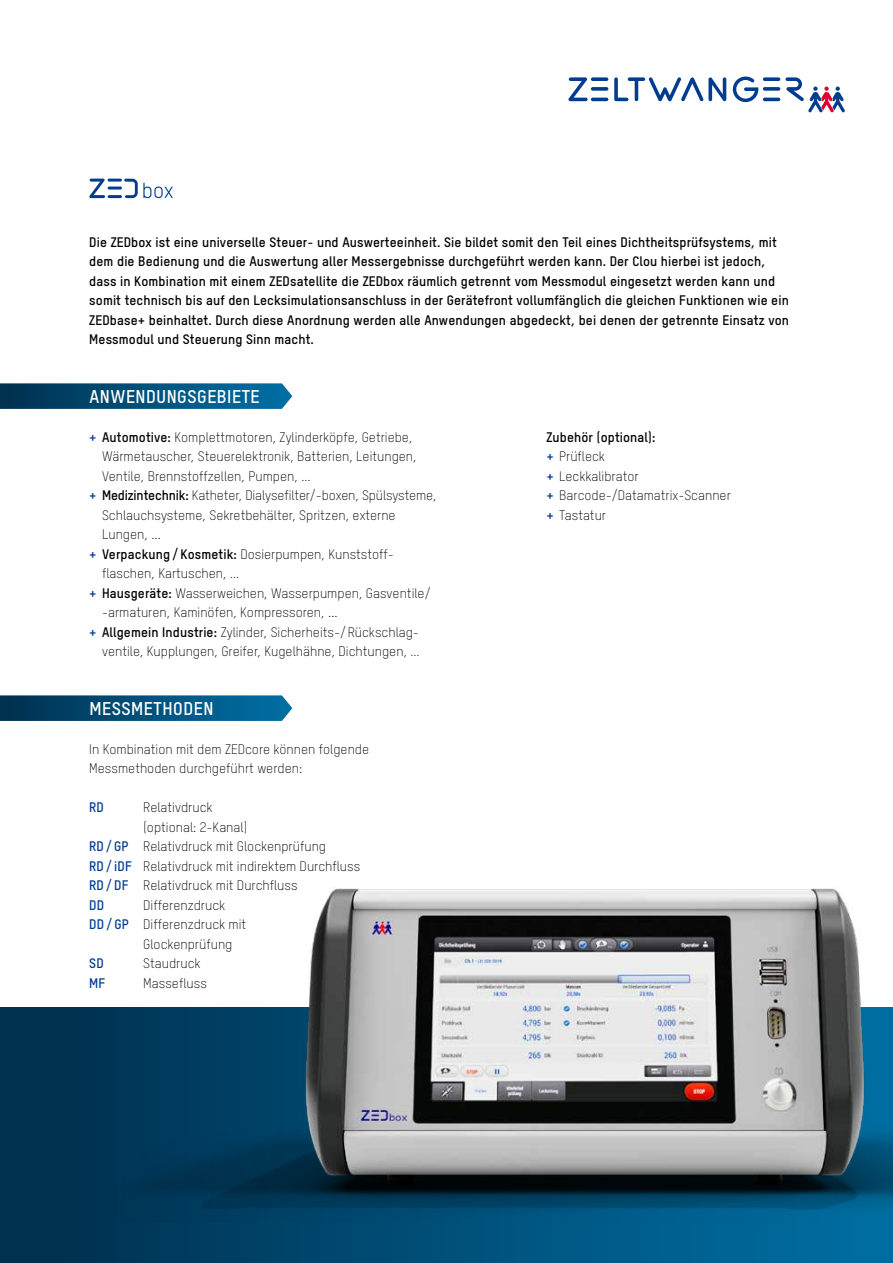
<style>
.page{position:relative;width:893px;height:1263px;background:#fff}
.page>*{position:absolute;margin:0;border:0;box-sizing:border-box;transform-origin:0 0}
.t1{font:18px "T Star Pro Bold";letter-spacing:.03em;color:#fff}
.t2{font:13.5px/19.5px "T Star Pro Light";color:#000}
.t3{font:13.5px/19.5px "T Star Pro Bold";letter-spacing:.01em;color:#000}
.t4{font:13.5px "T Star Pro Bold";letter-spacing:.01em;color:#003d90}
.s1{font-family:"T Star Pro Bold";color:#003d90}
.s2{font-family:"T Star Pro Bold"}
</style>
<div class="page">
<svg style="left:591px;top:77px;width:17px;height:4px"></svg>
<svg style="left:568px;top:77px;width:20px;height:24px"></svg>
<hr style="left:591px;top:98px;width:17px;height:3px;background:#003d90;border-radius:2px">
<svg style="left:591px;top:87px;width:17px;height:4px"></svg>
<svg style="left:763px;top:77px;width:17px;height:4px"></svg>
<hr style="left:763px;top:98px;width:17px;height:3px;background:#003d90;border-radius:2px">
<svg style="left:763px;top:87px;width:17px;height:4px"></svg>
<svg style="left:614px;top:77px;width:112px;height:24px"></svg>
<svg style="left:733px;top:77px;width:25px;height:25px"></svg>
<svg style="left:785px;top:77px;width:60px;height:35px"></svg>
<div style="left:0;top:1008px;width:893px;height:255px;background:#003150"></div>
<img style="left:84px;top:887px;width:809px;height:376px">
<hr style="left:108px;top:195px;width:14px;height:3px;background:#003d90">
<hr style="left:108px;top:187px;width:14px;height:3px;background:#003d90">
<hr style="left:108px;top:179px;width:14px;height:3px;background:#003d90">
<svg style="left:124px;top:179px;width:49px;height:19px"></svg>
<svg style="left:89px;top:179px;width:16px;height:19px"></svg>
<svg style="left:0;top:383px;width:292px;height:26px;background:#08557e"></svg>
<svg style="left:0;top:695px;width:292px;height:26px;background:#08557e"></svg>
<p class="t3" style="left:89px;top:231px;width:701px">Die ZEDbox ist eine universelle Steuer- und Auswerteeinheit. Sie bildet somit den Teil eines Dichtheitsprüfsystems, mit dem die Bedienung und die Auswertung aller Messergebnisse durchgeführt werden kann. Der Clou hierbei ist jedoch, dass in Kombination mit einem ZEDsatellite die ZEDbox räumlich getrennt vom Messmodul eingesetzt werden kann und somit technisch bis auf den Lecksimulationsanschluss in der Gerätefront vollumfänglich die gleichen Funktionen wie ein ZEDbase+ beinhaltet. Durch diese Anordnung werden alle Anwendungen abgedeckt, bei denen der getrennte Einsatz von Messmodul und Steuerung Sinn macht.</p>
<h1 class="t1" style="left:89px;top:383px;width:172px">ANWENDUNGSGEBIETE</h1>
<p class="t2" style="left:89px;top:426px;width:325px"><span class="s1">+</span> <span class="s2">Automotive:</span> Komplettmotoren, Zylinderköpfe, Getriebe,</p>
<p class="t2" style="left:102px;top:446px;width:316px">Wärmetauscher, Steuerelektronik, Batterien, Leitungen,</p>
<p class="t2" style="left:102px;top:465px;width:210px">Ventile, Brennstoffzellen, Pumpen, …</p>
<p class="t2" style="left:89px;top:485px;width:349px"><span class="s1">+</span> <span class="s2">Medizintechnik:</span> Katheter, Dialysefilter/-boxen, Spülsysteme,</p>
<p class="t2" style="left:102px;top:504px;width:295px">Schlauchsysteme, Sekretbehälter, Spritzen, externe</p>
<p class="t2" style="left:102px;top:524px;width:61px">Lungen, ...</p>
<p class="t2" style="left:89px;top:543px;width:306px"><span class="s1">+</span> <span class="s2">Verpackung / Kosmetik:</span> Dosierpumpen, Kunststoff-</p>
<p class="t2" style="left:102px;top:563px;width:139px">flaschen, Kartuschen, …</p>
<p class="t2" style="left:89px;top:582px;width:343px"><span class="s1">+</span> <span class="s2">Hausgeräte:</span> Wasserweichen, Wasserpumpen, Gasventile/</p>
<p class="t2" style="left:102px;top:602px;width:237px">-armaturen, Kaminöfen, Kompressoren, ...</p>
<p class="t2" style="left:89px;top:621px;width:331px"><span class="s1">+</span> <span class="s2">Allgemein Industrie:</span> Zylinder, Sicherheits-/Rückschlag-</p>
<p class="t2" style="left:102px;top:641px;width:319px">ventile, Kupplungen, Greifer, Kugelhähne, Dichtungen, …</p>
<h1 class="t1" style="left:89px;top:695px;width:126px">MESSMETHODEN</h1>
<p class="t2" style="left:89px;top:738px;width:281px">In Kombination mit dem ZEDcore können folgende<br>Messmethoden durchgeführt werden:</p>
<p class="t4" style="left:89px;top:798px;width:16px">RD</p>
<p class="t2" style="left:143px;top:797px;width:71px">Relativdruck</p>
<p class="t2" style="left:143px;top:816px;width:106px">(optional: 2-Kanal)</p>
<p class="t2" style="left:89px;top:836px;width:238px"><span class="s1">RD / GP</span> Relativdruck mit Glockenprüfung</p>
<p class="t2" style="left:89px;top:855px;width:273px"><span class="s1">RD / iDF</span> Relativdruck mit indirektem Durchfluss</p>
<p class="t2" style="left:89px;top:875px;width:210px"><span class="s1">RD / DF</span> Relativdruck mit Durchfluss</p>
<p class="t4" style="left:89px;top:895px;width:16px">DD</p>
<p class="t2" style="left:143px;top:894px;width:83px">Differenzdruck</p>
<p class="t2" style="left:89px;top:914px;width:158px"><span class="s1">DD / GP</span> Differenzdruck mit</p>
<p class="t2" style="left:143px;top:933px;width:91px">Glockenprüfung</p>
<p class="t4" style="left:89px;top:953px;width:16px">SD</p>
<p class="t2" style="left:143px;top:953px;width:59px">Staudruck</p>
<p class="t4" style="left:89px;top:973px;width:17px">MF</p>
<p class="t2" style="left:143px;top:972px;width:65px">Massefluss</p>
<p class="t3" style="left:546px;top:426px;width:111px">Zubehör (optional):</p>
<p class="t2" style="left:546px;top:446px;width:186px"><span class="s1">+</span> Prüfleck<br><span class="s1">+</span> Leckkalibrator<br><span class="s1">+</span> Barcode-/Datamatrix-Scanner <span class="s1">+</span> Tastatur</p>
</div>
